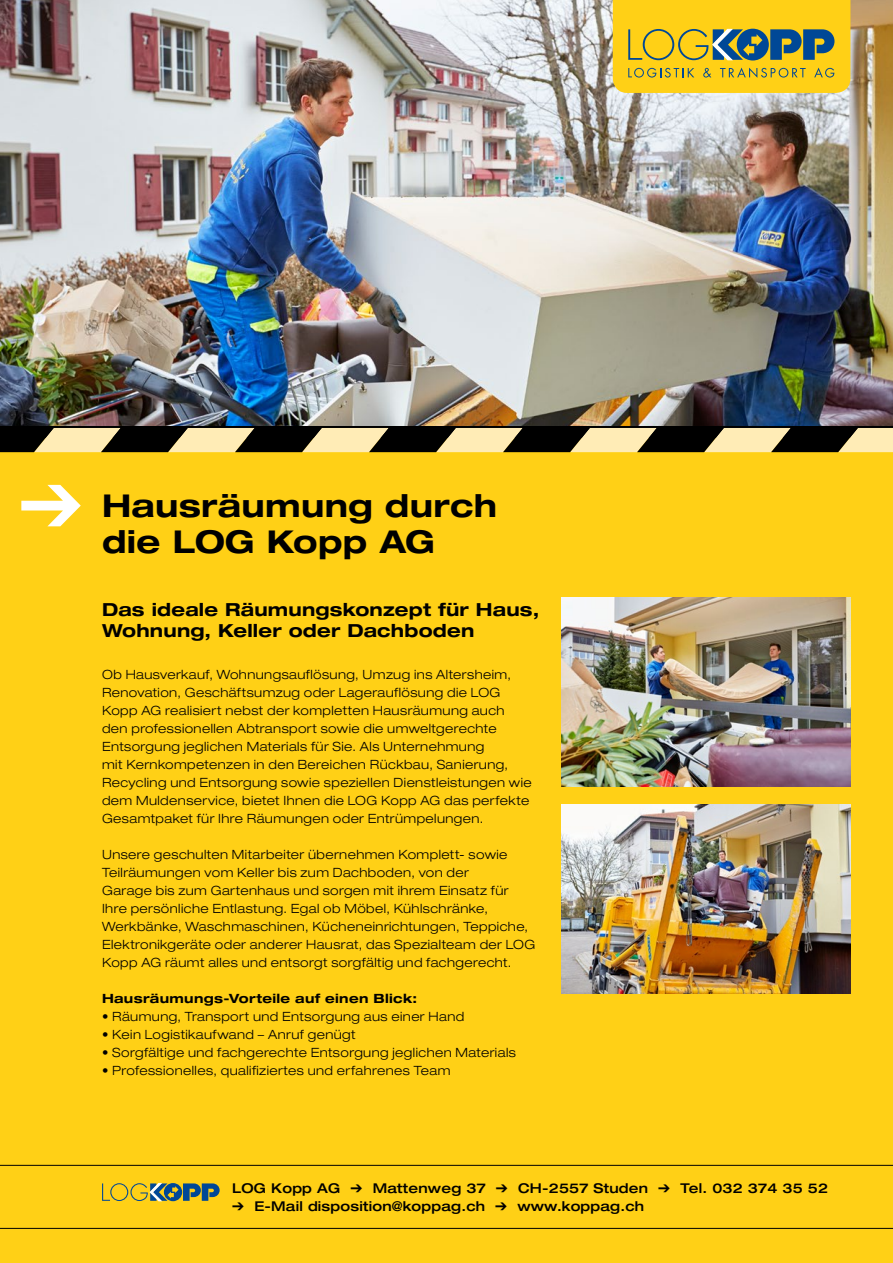
<style>
.page{position:relative;width:893px;height:1263px;background:#ffd016}
.page>*{position:absolute;margin:0;border:0;box-sizing:border-box;transform-origin:0 0}
.t1{font:700 expanded 31.5px "Helvetica Neue LT Pro";letter-spacing:.01em;color:#000}
.t2{font:700 expanded 18px/21.6px "Helvetica Neue LT Pro";letter-spacing:.01em;color:#000}
.t3{font:500 expanded 13.5px "Helvetica Neue LT Pro";letter-spacing:.015em;color:#000}
.t4{font:300 expanded 12.75px/18px "Helvetica Neue LT Pro";letter-spacing:.03em;color:#000}
.t5{font:700 expanded 12.75px "Helvetica Neue LT Pro";letter-spacing:.025em;color:#000}
</style>
<div class="page">
<img style="left:0;top:0;width:893px;height:427px">
<img style="left:561px;top:805px;width:289px;height:189px">
<img style="left:561px;top:598px;width:289px;height:189px">
<hr style="left:0;top:1228px;width:893px;height:1px;background:#000">
<hr style="left:0;top:1165px;width:893px;height:1px;background:#000">
<svg style="left:613px;top:0;width:237px;height:93px"></svg>
<svg style="left:102px;top:1183px;width:118px;height:18px"></svg>
<div style="left:0;top:427px;width:893px;height:11px;background:#000"></div>
<svg style="left:0;top:428px;width:893px;height:24px"></svg>
<h1 class="t1" style="left:19px;top:521px;width:417px"><sup>➔</sup> die LOG Kopp AG</h1>
<h1 class="t1" style="left:102px;top:485px;width:397px">Hausräumung durch</h1>
<h2 class="t2" style="left:102px;top:598px;width:439px">Das ideale Räumungskonzept für Haus,<br>Wohnung, Keller oder Dachboden</h2>
<p class="t4" style="left:102px;top:665px;width:431px">Ob Hausverkauf, Wohnungsauflösung, Umzug ins Altersheim, Renovation, Geschäftsumzug oder Lagerauflösung die LOG Kopp AG realisiert nebst der kompletten Hausräumung auch den professionellen Abtransport sowie die umweltgerechte Entsorgung jeglichen Materials für Sie. Als Unternehmung<br>mit Kernkompetenzen in den Bereichen Rückbau, Sanierung, Recycling und Entsorgung sowie speziellen Dienstleistungen wie dem Muldenservice, bietet Ihnen die LOG Kopp AG das perfekte Gesamtpaket für Ihre Räumungen oder Entrümpelungen.</p>
<p class="t4" style="left:102px;top:845px;width:435px">Unsere geschulten Mitarbeiter übernehmen Komplett- sowie Teilräumungen vom Keller bis zum Dachboden, von der<br>Garage bis zum Gartenhaus und sorgen mit ihrem Einsatz für Ihre persönliche Entlastung. Egal ob Möbel, Kühlschränke, Werkbänke, Waschmaschinen, Kücheneinrichtungen, Teppiche, Elektronikgeräte oder anderer Hausrat, das Spezialteam der LOG Kopp AG räumt alles und entsorgt sorgfältig und fachgerecht.</p>
<p class="t5" style="left:102px;top:990px;width:317px">Hausräumungs-Vorteile auf einen Blick:</p>
<p class="t4" style="left:102px;top:1007px;width:364px">• Räumung, Transport und Entsorgung aus einer Hand</p>
<p class="t4" style="left:102px;top:1025px;width:255px">• Kein Logistikaufwand – Anruf genügt</p>
<p class="t4" style="left:102px;top:1043px;width:415px">• Sorgfältige und fachgerechte Entsorgung jeglichen Materials</p>
<p class="t4" style="left:102px;top:1061px;width:350px">• Professionelles, qualifiziertes und erfahrenes Team</p>
<p class="t3" style="left:232px;top:1179px;width:597px">LOG Kopp AG ➔ Mattenweg 37 ➔ CH-2557 Studen ➔ Tel. 032 374 35 52</p>
<p class="t3" style="left:232px;top:1197px;width:413px">➔ E-Mail disposition@koppag.ch ➔ www.koppag.ch</p>
</div>
